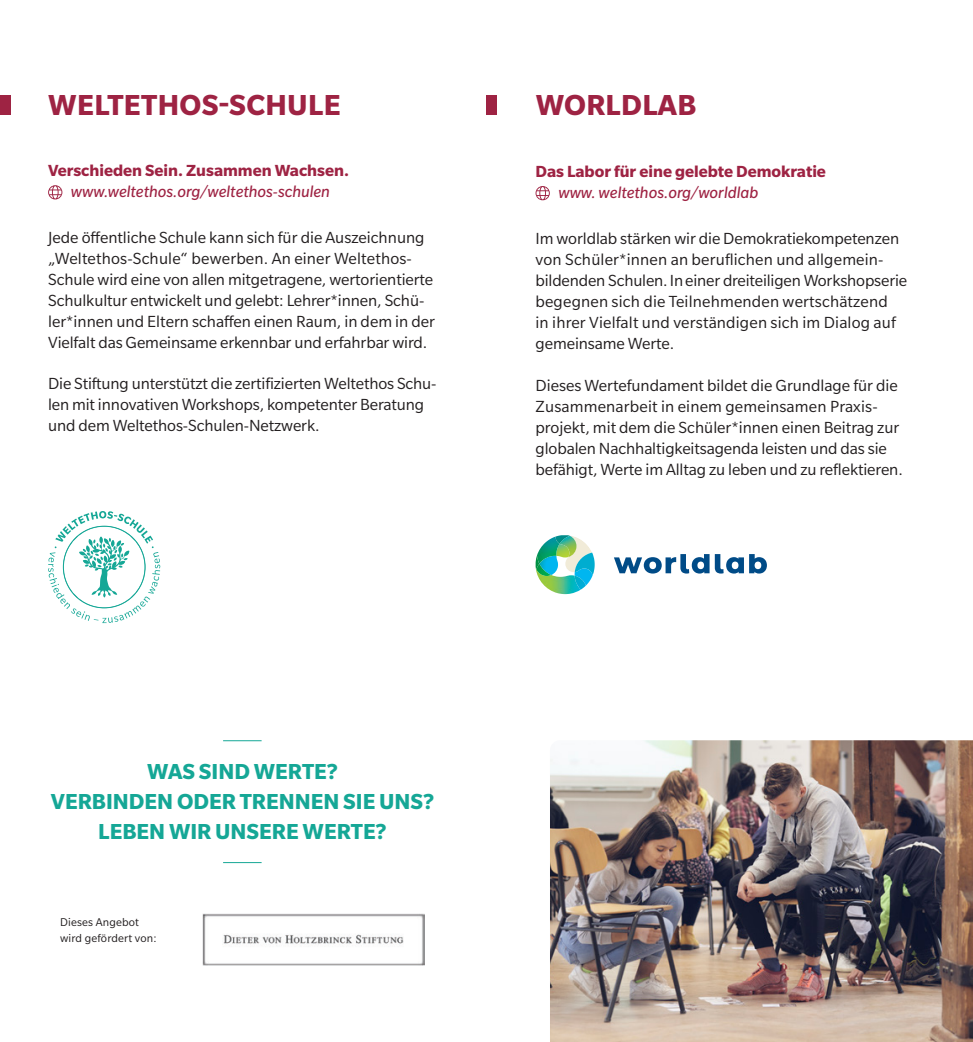
<style>
.page{position:relative;width:973px;height:1042px;background:#fff}
.page>*{position:absolute;margin:0;border:0;box-sizing:border-box;transform-origin:0 0}
.H2_2{font:700 31.5px "Slate Pro";letter-spacing:.01em;color:#9e2343}
.H2_2-2{font:700 23.62px "Slate Pro";color:#15a796}
.H2_2-3{font:17.5px/21px "Slate Pro";color:#231f20}
.copy_1{font:17.5px/21px "Slate Pro";letter-spacing:-.005em;color:#231f20}
.H2_2-4{font:700 17.5px/21px "Slate Pro";color:#9e2343}
.H3_1{font:italic 17.5px "Slate Pro";color:#9e2343}
.H3_1-2{font:12.25px/15.9px "Slate Pro";letter-spacing:.015em;color:#231f20}
.s1{font-weight:400;font-style:italic}
</style>
<div class="page">
<div style="left:486px;top:95px;width:10px;height:20px;background:#9e2343"></div>
<img style="left:550px;top:740px;width:422px;height:302px">
<svg style="left:48px;top:185px;width:14px;height:14px"></svg>
<svg style="left:48px;top:511px;width:112px;height:112px"></svg>
<div style="left:0;top:95px;width:10px;height:20px;background:#9e2343"></div>
<svg style="left:535px;top:186px;width:14px;height:14px"></svg>
<svg style="left:537px;top:535px;width:56px;height:59px"></svg>
<img style="left:536px;top:564px;width:15px;height:12px">
<img style="left:535px;top:555px;width:4px;height:14px">
<img style="left:574px;top:575px;width:17px;height:10px">
<img style="left:574px;top:553px;width:20px;height:22px">
<img style="left:574px;top:576px;width:11px;height:14px">
<svg style="left:749px;top:554px;width:17px;height:19px"></svg>
<svg style="left:614px;top:554px;width:129px;height:19px"></svg>
<hr style="left:223px;top:740px;width:38px;height:1px;background:#15a796">
<hr style="left:223px;top:862px;width:38px;height:1px;background:#15a796">
<img style="left:202px;top:914px;width:222px;height:51px">
<p class="H2_2" style="left:48px;top:88px;width:294px">WELTETHOS-SCHULE</p>
<p class="H2_2-4" style="left:48px;top:160px;width:302px">Verschieden Sein. Zusammen Wachsen.</p>
<p class="H3_1" style="left:71px;top:182px;width:260px">www.weltethos.org/weltethos-schulen</p>
<p class="H2_2-3" style="left:48px;top:227px;width:388px">Jede öffentliche Schule kann sich für die Auszeichnung „Weltethos-Schule“ bewerben. An einer Weltethos-Schule wird eine von allen mitgetragene, wertorientierte Schulkultur entwickelt und gelebt: Lehrer*innen, Schü&shy;ler*innen und Eltern schaffen einen Raum, in dem in der Vielfalt das Gemeinsame erkennbar und erfahrbar wird.</p>
<p class="copy_1" style="left:48px;top:372px;width:390px">Die Stiftung unterstützt die zertifizierten Weltethos Schu&shy;len mit innovativen Workshops, kompetenter Beratung und dem Weltethos-Schulen-Netzwerk.</p>
<p class="H2_2" style="left:535px;top:87px;width:162px">WORLDLAB</p>
<p class="H2_2-4" style="left:558px;top:160px;width:269px;text-indent:-23px">Das Labor für eine gelebte Demokratie <span class="s1">www. weltethos.org/worldlab</span></p>
<p class="H2_2-3" style="left:535px;top:227px;width:373px">Im worldlab stärken wir die Demokratiekompetenzen von Schüler*innen an beruflichen und allgemein&shy;bildenden Schulen. In einer dreiteiligen Workshopserie begegnen sich die Teilnehmenden wertschätzend<br>in ihrer Vielfalt und verständigen sich im Dialog auf gemeinsame Werte.</p>
<p class="H2_2-3" style="left:535px;top:374px;width:369px">Dieses Wertefundament bildet die Grundlage für die Zusammenarbeit in einem gemeinsamen Praxis&shy;projekt, mit dem die Schüler*innen einen Beitrag zur globalen Nachhaltigkeitsagenda leisten und das sie befähigt, Werte im Alltag zu leben und zu reflektieren.</p>
<p class="H2_2-2" style="left:147px;top:758px;width:192px">WAS SIND WERTE?</p>
<p class="H2_2-2" style="left:51px;top:788px;width:384px">VERBINDEN ODER TRENNEN SIE UNS?</p>
<p class="H2_2-2" style="left:98px;top:818px;width:290px">LEBEN WIR UNSERE WERTE?</p>
<p class="H3_1-2" style="left:60px;top:914px;width:98px">Dieses Angebot wird gefördert von:</p>
</div>
